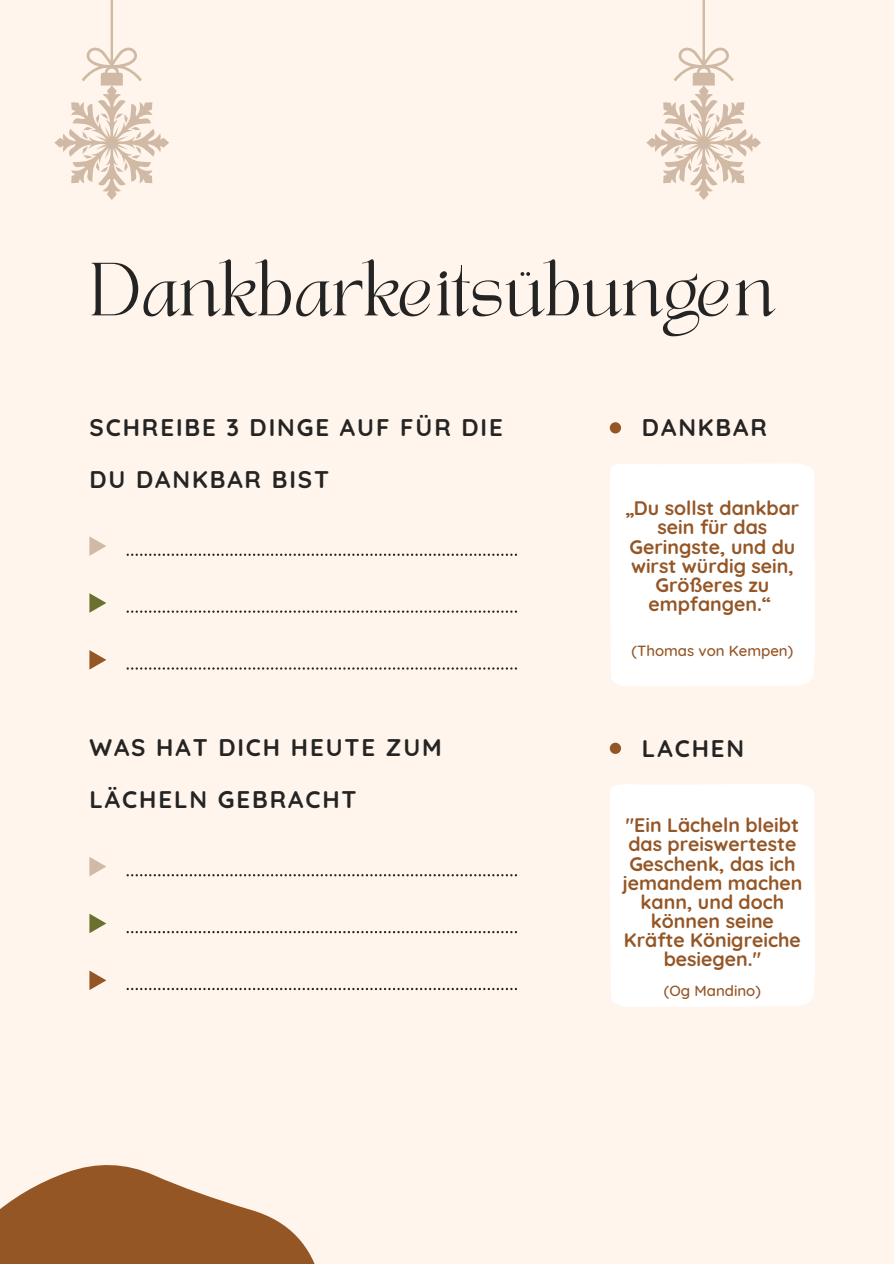
<style>
.page{position:relative;width:894px;height:1264px;background:#fff}
.page>*{position:absolute;margin:0;border:0;box-sizing:border-box;transform-origin:0 0}
.t1{font:52.5px "TANAEGEAN";color:#242424}
.t2{font:700 24px "Quicksand";letter-spacing:.08em;color:#242424}
.t3{font:700 19.5px/19.2px "Quicksand";color:#955626;text-align:center}
.t4{font:500 15px "Quicksand";color:#955626}
</style>
<div class="page">
<div style="left:0;top:0;width:893px;height:1263px;background:#fff5ec"></div>
<svg style="left:0;top:1165px;width:314px;height:98px"></svg>
<div style="left:610px;top:463px;width:205px;height:223px;background:#fff"></div>
<div style="left:610px;top:784px;width:205px;height:222px;background:#fff"></div>
<svg style="left:609px;top:742px;width:12px;height:12px"></svg>
<div style="left:609px;top:422px;width:12px;height:11px;background:#955626;border-radius:50%"></div>
<svg style="left:89px;top:536px;width:17px;height:20px"></svg>
<svg style="left:126px;top:553px;width:391px;height:3px"></svg>
<svg style="left:89px;top:593px;width:17px;height:19px"></svg>
<svg style="left:126px;top:610px;width:391px;height:2px"></svg>
<svg style="left:89px;top:650px;width:17px;height:19px"></svg>
<svg style="left:126px;top:667px;width:391px;height:2px"></svg>
<svg style="left:89px;top:857px;width:17px;height:19px"></svg>
<svg style="left:126px;top:874px;width:391px;height:2px"></svg>
<svg style="left:89px;top:913px;width:17px;height:20px"></svg>
<svg style="left:126px;top:931px;width:391px;height:2px"></svg>
<svg style="left:89px;top:970px;width:17px;height:20px"></svg>
<svg style="left:126px;top:987px;width:391px;height:3px"></svg>
<svg style="left:54px;top:0;width:115px;height:200px"></svg>
<svg style="left:646px;top:0;width:115px;height:200px"></svg>
<p class="t1" style="left:89px;top:259px;width:687px">Dankbarkeitsübungen</p>
<p class="t2" style="left:89px;top:412px;width:415px">SCHREIBE 3 DINGE AUF FÜR DIE</p>
<p class="t2" style="left:89px;top:463px;width:241px">DU DANKBAR BIST</p>
<p class="t2" style="left:89px;top:732px;width:354px">WAS HAT DICH HEUTE ZUM</p>
<p class="t2" style="left:89px;top:784px;width:268px">LÄCHELN GEBRACHT</p>
<p class="t2" style="left:641px;top:412px;width:126px">DANKBAR</p>
<p class="t3" style="left:625px;top:498px;width:175px">„Du sollst dankbar sein für das<br>Geringste, und du wirst würdig sein,<br>Größeres zu empfangen.“</p>
<p class="t4" style="left:631px;top:640px;width:163px">(Thomas von Kempen)</p>
<p class="t2" style="left:641px;top:732px;width:104px">LACHEN</p>
<p class="t3" style="left:622px;top:815px;width:181px">"Ein Lächeln bleibt das preiswerteste<br>Geschenk, das ich jemandem machen kann, und doch können seine<br>Kräfte Königreiche besiegen."</p>
<p class="t4" style="left:663px;top:980px;width:98px">(Og Mandino)</p>
</div>
